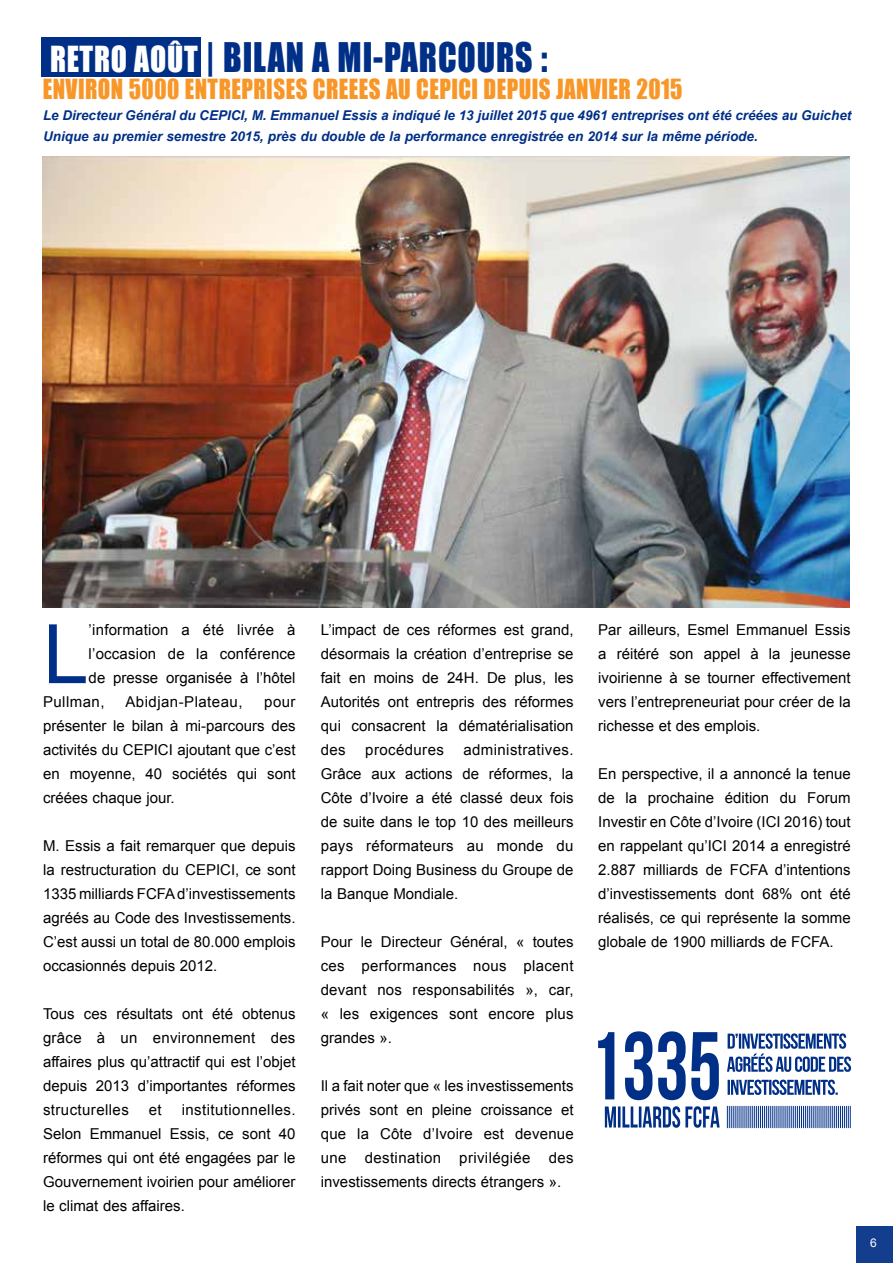
<style>
.page{position:relative;width:893px;height:1263px;background:#fff}
.page>*{position:absolute;margin:0;border:0;box-sizing:border-box;transform-origin:0 0}
.t1{font:82.05px "Arial";color:#002f87}
.t2{font:37.5px "Impact";letter-spacing:.025em;color:#002f87;scale:.9 1}
.t3{font:25.5px "Impact";letter-spacing:.02em;color:#f89728;scale:.9 1}
.t4{font:15px/24px "Arial";color:#000;text-align:justify}
.t5{font:15px "Arial";letter-spacing:.03em;color:#000}
.t6{font:15px "Arial";letter-spacing:.025em;color:#000}
.t7{font:italic 700 13.5px/21px "Arial";color:#002f87}
.t8{font:12px "Arial";color:#fff}
.s1{font-size:33px;color:#fff}
</style>
<div class="page">
<img style="left:43px;top:157px;width:807px;height:450px">
<div style="left:42px;top:37px;width:159px;height:40px;background:#002f87"></div>
<svg style="left:728px;top:1079px;width:110px;height:16px"></svg>
<svg style="left:727px;top:1033px;width:124px;height:39px"></svg>
<svg style="left:598px;top:1031px;width:121px;height:69px"></svg>
<svg style="left:605px;top:1106px;width:115px;height:22px"></svg>
<svg style="left:727px;top:1106px;width:124px;height:22px;background:#7b93c0"></svg>
<div style="left:857px;top:1227px;width:36px;height:36px;background:#133d8d"></div>
<h2 class="t2" style="left:50px;top:28px;width:554px"><span class="s1">RETRO AOÛT</span> | BILAN A MI-PARCOURS :</h2>
<h3 class="t3" style="left:43px;top:69px;width:712px">ENVIRON 5000 ENTREPRISES CREEES AU CEPICI DEPUIS JANVIER 2015</h3>
<p class="t7" style="left:43px;top:106px;width:810px">Le Directeur Général du CEPICI, M. Emmanuel Essis a indiqué le 13 juillet 2015 que 4961 entreprises ont été créées au Guichet<br>Unique au premier semestre 2015, près du double de la performance enregistrée en 2014 sur la même période.</p>
<h1 class="t1" style="left:43px;top:600px;width:47px">L</h1>
<p class="t4" style="left:89px;top:618px;width:208px">’information a été livrée à</p>
<p class="t4" style="left:89px;top:642px;width:208px">l’occasion de la conférence</p>
<p class="t4" style="left:89px;top:666px;width:208px">de presse organisée à l’hôtel</p>
<p class="t5" style="left:43px;top:692px;width:63px">Pullman,</p>
<p class="t5" style="left:125px;top:692px;width:119px">Abidjan-Plateau,</p>
<p class="t4" style="left:43px;top:690px;width:254px;text-indent:221px">pour présenter le bilan à mi-parcours des activités du CEPICI ajoutant que c’est en moyenne, 40 sociétés qui sont créées chaque jour.</p>
<p class="t4" style="left:43px;top:834px;width:254px">M. Essis a fait remarquer que depuis la restructuration du CEPICI, ce sont 1335 milliards FCFA d’investissements agréés au Code des Investissements.<br>C’est aussi un total de 80.000 emplois occasionnés depuis 2012.</p>
<p class="t4" style="left:43px;top:1002px;width:254px">Tous ces résultats ont été obtenus grâce à un environnement des affaires plus qu’attractif qui est l’objet depuis 2013 d’importantes réformes structurelles</p>
<p class="t4" style="left:43px;top:1098px;width:254px;text-indent:139px">institutionnelles.<br>Selon Emmanuel Essis, ce sont 40 réformes qui ont été engagées par le Gouvernement ivoirien pour améliorer le climat des affaires.</p>
<p class="t4" style="left:149px;top:1098px;width:14px">et</p>
<p class="t4" style="left:321px;top:618px;width:254px">L’impact de ces réformes est grand, désormais la création d’entreprise se fait en moins de 24H. De plus, les Autorités ont entrepris des réformes qui consacrent la dématérialisation des</p>
<p class="t6" style="left:365px;top:740px;width:80px">procédures</p>
<p class="t4" style="left:321px;top:738px;width:254px;text-indent:143px">administratives.<br>Grâce aux actions de réformes, la Côte d’Ivoire a été classé deux fois de suite dans le top 10 des meilleurs pays réformateurs au monde du rapport Doing Business du Groupe de la Banque Mondiale.</p>
<p class="t4" style="left:321px;top:930px;width:254px">Pour le Directeur Général, « toutes ces performances nous placent devant nos responsabilités », car, « les exigences sont encore plus grandes ».</p>
<p class="t4" style="left:321px;top:1074px;width:254px">Il a fait noter que « les investissements privés sont en pleine croissance et que la Côte d’Ivoire est devenue une destination privilégiée des investissements directs étrangers ».</p>
<p class="t4" style="left:598px;top:618px;width:254px">Par ailleurs, Esmel Emmanuel Essis a réitéré son appel à la jeunesse ivoirienne à se tourner effectivement vers l’entrepreneuriat pour créer de la richesse et des emplois.</p>
<p class="t4" style="left:598px;top:762px;width:254px">En perspective, il a annoncé la tenue de la prochaine édition du Forum Investir en Côte d’Ivoire (ICI 2016) tout en rappelant qu’ICI 2014 a enregistré 2.887 milliards de FCFA d’intentions d’investissements dont 68% ont été réalisés, ce qui représente la somme globale de 1900 milliards de FCFA.</p>
<p class="t8" style="left:870px;top:1235px;width:8px">6</p>
</div>
